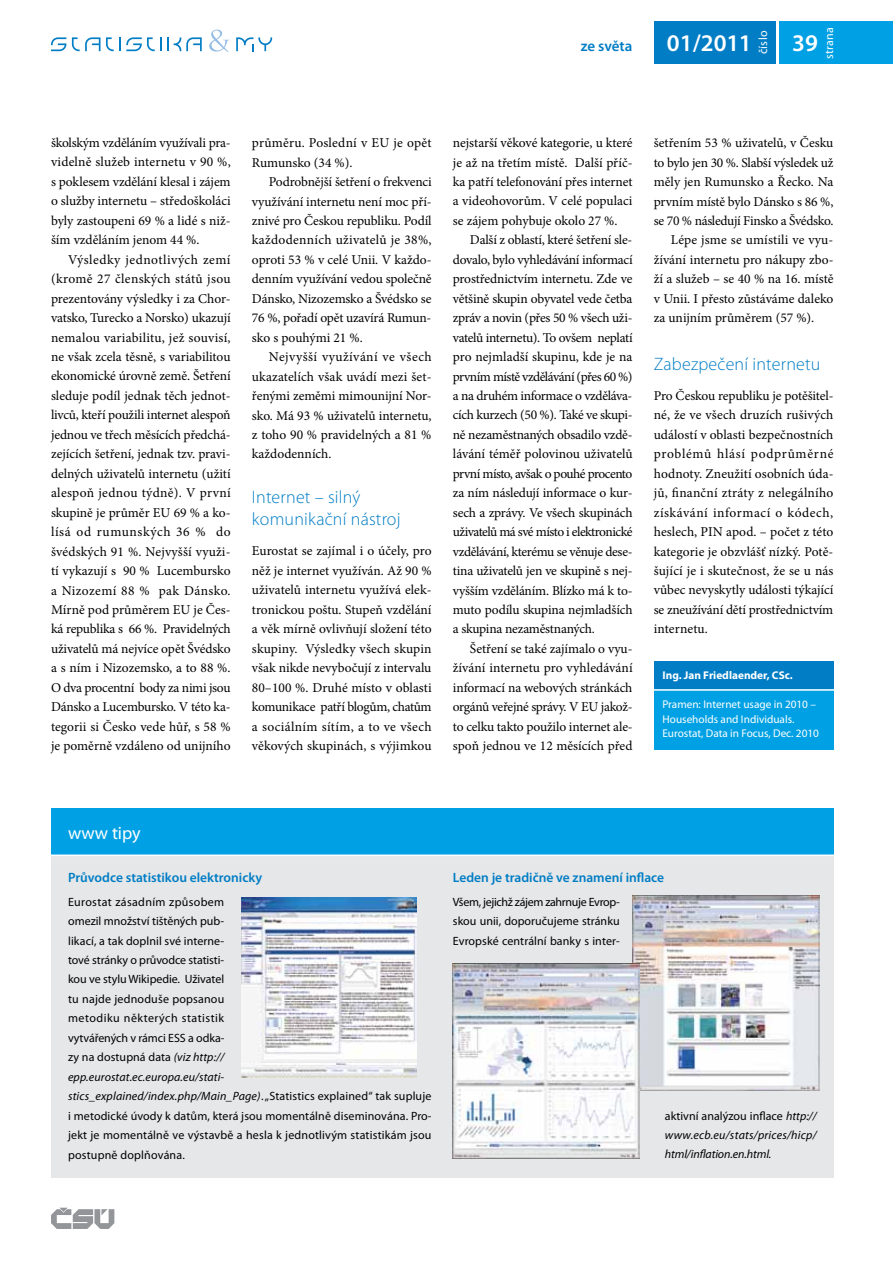
<style>
.page{position:relative;width:893px;height:1263px;background:#fff}
.page>*{position:absolute;margin:0;border:0;box-sizing:border-box;transform-origin:0 0}
.t1{font:600 24px "Myriad Pro";color:#fff}
.t2{font:300 18px/22.5px "Myriad Pro";letter-spacing:.01em;color:#007dc5}
.t3{font:18px "Myriad Pro";color:#fff}
.t4{font:600 15px "Myriad Pro";color:#007dc5}
.t5{font:13.5px/19.5px "Minion Pro";letter-spacing:-.005em;color:#000;text-align:justify}
.t6{font:600 13.5px "Myriad Pro";color:#007dc5}
.t7{font:13.5px/19.5px "Minion Pro";letter-spacing:.015em;color:#000}
.t8{font:13.5px "Minion Pro";letter-spacing:-.025em;color:#000}
.t9{font:12px/19.5px "Myriad Pro";letter-spacing:.01em;color:#000}
.t10{font:italic 12px/19.5px "Myriad Pro";letter-spacing:.02em;color:#000;text-align:justify}
.t11{font:12px "Myriad Pro";letter-spacing:.02em;color:#fff}
.t12{font:11.25px/14.2px "Myriad Pro";color:#fff}
.t13{font:700 11.25px "Myriad Pro";color:#fff}
.s1{font-style:italic}
.s2{font-style:normal}
</style>
<div class="page">
<div style="left:779px;top:21px;width:114px;height:43px;background:#00a1e4"></div>
<div style="left:654px;top:21px;width:89px;height:43px;background:#007dc5"></div>
<div style="left:742px;top:21px;width:34px;height:43px;background:#007dc5"></div>
<svg style="left:51px;top:1208px;width:63px;height:21px"></svg>
<svg style="left:51px;top:37px;width:15px;height:14px"></svg>
<svg style="left:168px;top:37px;width:34px;height:14px"></svg>
<svg style="left:236px;top:37px;width:36px;height:14px"></svg>
<svg style="left:72px;top:37px;width:89px;height:14px"></svg>
<svg style="left:209px;top:30px;width:21px;height:22px"></svg>
<div style="left:654px;top:690px;width:180px;height:60px;background:#00a1e4"></div>
<div style="left:654px;top:661px;width:180px;height:28px;background:#007dc5"></div>
<hr style="left:648px;top:689px;width:201px;height:2px;background:#fff">
<div style="left:51px;top:845px;width:782px;height:333px;background:#e6e7e8"></div>
<div style="left:51px;top:808px;width:782px;height:47px;background:#00a1e4"></div>
<hr style="left:0;top:854px;width:849px;height:2px;background:#fff">
<img style="left:241px;top:898px;width:175px;height:179px">
<img style="left:632px;top:896px;width:187px;height:194px">
<img style="left:453px;top:964px;width:186px;height:194px">
<p class="t4" style="left:581px;top:36px;width:53px">ze světa</p>
<h1 class="t1" style="left:667px;top:27px;width:86px">01/2011</h1>
<p class="t11" style="left:756px;top:54px;width:25px;rotate:-90deg">číslo</p>
<h1 class="t1" style="left:792px;top:27px;width:27px">39</h1>
<p class="t11" style="left:822px;top:59px;width:34px;rotate:-90deg">strana</p>
<p class="t5" style="left:51px;top:133px;width:181px">školským vzděláním využívali pra&shy;videlně služeb internetu v 90 %, s poklesem vzdělání klesal i zájem o služby internetu – středoškoláci byly zastoupeni 69 % a lidé s niž&shy;ším vzděláním jenom 44 %.</p>
<p class="t5" style="left:51px;top:250px;width:181px;text-indent:17px">Výsledky jednotlivých zemí (kromě 27 členských států jsou prezentovány výsledky i za Chor&shy;vatsko, Turecko a Norsko) ukazují nemalou variabilitu, jež souvisí, ne však zcela těsně, s variabilitou ekonomické úrovně země. Šetření sleduje podíl jednak těch jednot&shy;livců, kteří použili internet alespoň jednou ve třech měsících předchá&shy;zejících šetření, jednak tzv. pravi&shy;delných uživatelů internetu (užití alespoň jednou týdně). V první skupině je průměr EU 69 % a ko&shy;lísá od rumunských 36 % do švédských 91 %. Nejvyšší využi&shy;tí vykazují s 90 % Lucembursko a Nizozemí 88 % pak Dánsko.<br>Mírně pod průměrem EU je Čes&shy;ká republika s 66 %. Pravidelných uživatelů má nejvíce opět Švédsko a s ním i Nizozemsko, a to 88 %.<br>O dva procentní body za nimi jsou Dánsko a Lucembursko. V této ka&shy;tegorii si Česko vede hůř, s 58 % je poměrně vzdáleno od unijního</p>
<p class="t7" style="left:252px;top:133px;width:181px">průměru. Poslední v EU je opět<br>Rumunsko (34 %).</p>
<p class="t5" style="left:252px;top:172px;width:181px;text-indent:17px">Podrobnější šetření o frekvenci využívání internetu není moc pří&shy;znivé pro Českou republiku. Podíl každodenních uživatelů je 38%, oproti 53 % v celé Unii. V každo&shy;denním využívání vedou společně Dánsko, Nizozemsko a Švédsko se 76 %, pořadí opět uzavírá Rumun&shy;sko s pouhými 21 %.</p>
<p class="t5" style="left:252px;top:347px;width:181px;text-indent:17px">Nejvyšší využívání ve všech ukazatelích však uvádí mezi šet&shy;řenými zeměmi mimounijní Nor&shy;sko. Má 93 % uživatelů internetu, z toho 90 % pravidelných a 81 % každodenních.</p>
<h2 class="t2" style="left:252px;top:485px;width:150px">Internet – silný komunikační nástroj</h2>
<p class="t5" style="left:252px;top:541px;width:181px">Eurostat se zajímal i o účely, pro něž je internet využíván. Až 90 % uživatelů internetu využívá elek&shy;tronickou poštu. Stupeň vzdělání a věk mírně ovlivňují složení této skupiny. Výsledky všech skupin však nikde nevybočují z intervalu 80–100 %. Druhé místo v oblasti komunikace patří blogům, chatům a sociálním sítím, a to ve všech věkových skupinách, s výjimkou</p>
<p class="t5" style="left:453px;top:133px;width:181px">nejstarší věkové kategorie, u které je až na třetím místě. Další příč&shy;ka patří telefonování přes internet a videohovorům. V celé populaci se zájem pohybuje okolo 27 %.</p>
<p class="t5" style="left:453px;top:230px;width:181px;text-indent:17px">Další z oblastí, které šetření sle&shy;dovalo, bylo vyhledávání informací prostřednictvím internetu. Zde ve většině skupin obyvatel vede četba zpráv a novin (přes 50 % všech uži&shy;vatelů internetu). To ovšem neplatí pro nejmladší skupinu, kde je na prvním místě vzdělávání (přes 60 %) a na druhém informace o vzděláva&shy;cích kurzech (50 %). Také ve skupi&shy;ně nezaměstnaných obsadilo vzdě&shy;lávání téměř polovinou uživatelů první místo, avšak o pouhé procento za ním následují informace o kur&shy;sech a zprávy. Ve všech skupinách uživatelů má své místo i elektronické vzdělávání, kterému se věnuje dese&shy;tina uživatelů jen ve skupině s nej&shy;vyšším vzděláním. Blízko má k to&shy;muto podílu skupina nejmladších a skupina nezaměstnaných.</p>
<p class="t5" style="left:453px;top:639px;width:181px;text-indent:17px">Šetření se také zajímalo o vyu&shy;žívání internetu pro vyhledávání informací na webových stránkách orgánů veřejné správy. V EU jakož&shy;to celku takto použilo internet ale&shy;spoň jednou ve 12 měsících před</p>
<p class="t5" style="left:654px;top:133px;width:181px">šetřením 53 % uživatelů, v Česku</p>
<p class="t5" style="left:654px;top:153px;width:181px">to bylo jen 30 %. Slabší výsledek už</p>
<p class="t5" style="left:654px;top:172px;width:181px">měly jen Rumunsko a Řecko. Na</p>
<p class="t5" style="left:654px;top:192px;width:181px">prvním místě bylo Dánsko s 86 %,</p>
<p class="t8" style="left:654px;top:212px;width:181px">se 70 % následují Finsko a Švédsko.</p>
<p class="t5" style="left:671px;top:230px;width:164px">Lépe jsme se umístili ve vyu-</p>
<p class="t5" style="left:654px;top:250px;width:181px">žívání internetu pro nákupy zbo-</p>
<p class="t5" style="left:654px;top:269px;width:181px">ží a služeb – se 40 % na 16. místě</p>
<p class="t5" style="left:654px;top:289px;width:181px">v Unii. I přesto zůstáváme daleko</p>
<p class="t5" style="left:654px;top:308px;width:162px">za unijním průměrem (57 %).</p>
<h2 class="t2" style="left:654px;top:352px;width:168px">Zabezpečení internetu</h2>
<p class="t5" style="left:654px;top:386px;width:181px">Pro Českou republiku je potěšitel&shy;né, že ve všech druzích rušivých událostí v oblasti bezpečnostních problémů hlásí podprůměrné hodnoty. Zneužití osobních úda&shy;jů, finanční ztráty z nelegálního získávání informací o kódech, heslech, PIN apod. – počet z této kategorie je obzvlášť nízký. Potě&shy;šující je i skutečnost, že se u nás vůbec nevyskytly události týkající se zneužívání dětí prostřednictvím internetu.</p>
<p class="t13" style="left:662px;top:667px;width:132px">Ing. Jan Friedlaender, CSc.</p>
<p class="t12" style="left:662px;top:697px;width:158px">Pramen: Internet usage in 2010 –<br>Households and Individuals.<br>Eurostat, Data in Focus, Dec. 2010</p>
<h2 class="t3" style="left:68px;top:821px;width:74px">www tipy</h2>
<p class="t6" style="left:68px;top:868px;width:196px">Průvodce statistikou elektronicky</p>
<p class="t9" style="left:68px;top:892px;width:365px">Eurostat zásadním způsobem<br>omezil množství tištěných pub-<br>likací, a tak doplnil své interne-<br>tové stránky o průvodce statisti-<br>kou ve stylu Wikipedie. Uživatel<br>tu najde jednoduše popsanou<br>metodiku některých statistik<br>vytvářených v rámci ESS a odka-<br>zy na dostupná data <span class="s1">(viz http://<br>epp.eurostat.ec.europa.eu/stati-<br>stics_explained/index.php/Main_Page)</span>. „Statistics explained“ tak supluje i metodické úvody k datům, která jsou momentálně diseminována. Pro&shy;jekt je momentálně ve výstavbě a hesla k jednotlivým statistikám jsou postupně doplňována.</p>
<p class="t6" style="left:453px;top:868px;width:213px">Leden je tradičně ve znamení inflace</p>
<p class="t9" style="left:453px;top:892px;width:168px;text-align:justify">Všem, jejichž zájem zahrnuje Evrop&shy;skou unii, doporučujeme stránku Evropské centrální banky s inter-</p>
<p class="t10" style="left:665px;top:1105px;width:153px"><span class="s2">aktivní analýzou inflace</span> http:// www.ecb.eu/stats/prices/hicp/ html/inflation.en.html.</p>
</div>
